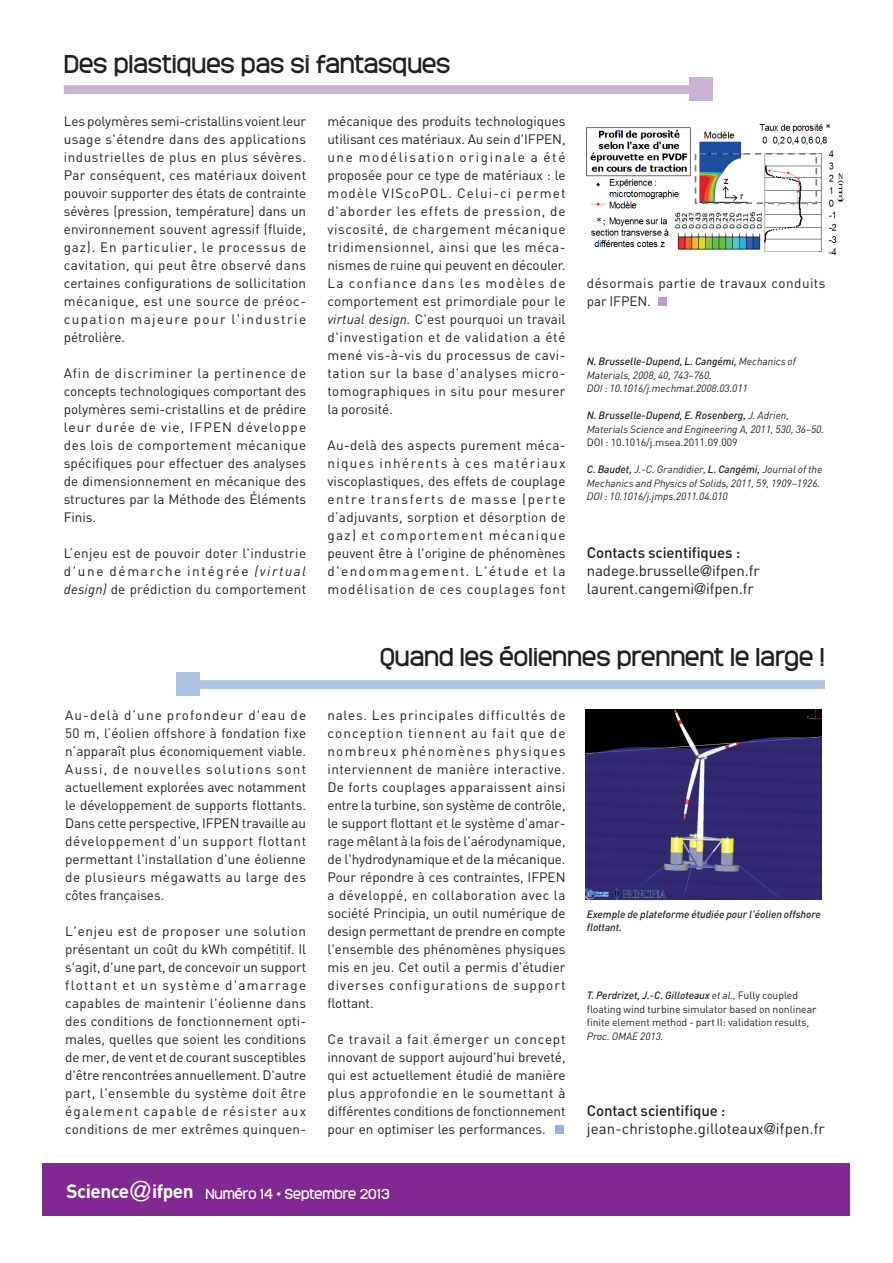
<style>
.page{position:relative;width:893px;height:1263px;background:#fff}
.page>*{position:absolute;margin:0;border:0;box-sizing:border-box;transform-origin:0 0}
.t1{font:24px "Monark";color:#231f20}
.t2{font:15px/18px "DIN";letter-spacing:-.005em;color:#231f20}
.t3{font:13.5px/18px "DIN";letter-spacing:.03em;color:#231f20;text-align:justify}
.t4{font:13.5px "Monark";color:#fff}
.t5{font:italic 10.5px/13.5px "DIN";letter-spacing:-.005em;color:#231f20}
.t6{font:10.5px/13.5px "DIN";letter-spacing:-.005em;color:#231f20}
.t7{font:italic 500 10.5px/13.5px "DIN";letter-spacing:-.005em;color:#231f20}
.s1{font-style:italic}
.s2{font-weight:500}
.s3{font-family:"Helvetica";font-weight:300}
.s4{font-weight:500;font-style:italic}
.s5{font-family:"DIN";font-weight:700;font-size:18.9px}
.s6{font-family:"Helvetica";font-weight:300;font-size:27.45px}
</style>
<div class="page">
<div style="left:43px;top:1164px;width:807px;height:52px;background:#802990"></div>
<div style="left:555px;top:1125px;width:9px;height:9px;background:#95b5de"></div>
<div style="left:199px;top:680px;width:626px;height:9px;background:#adc4e5"></div>
<div style="left:177px;top:673px;width:23px;height:23px;background:#adc4e5"></div>
<img style="left:586px;top:124px;width:258px;height:132px">
<div style="left:64px;top:85px;width:626px;height:9px;background:#cbb2d5"></div>
<div style="left:690px;top:78px;width:23px;height:23px;background:#cbb2d5"></div>
<div style="left:658px;top:297px;width:9px;height:9px;background:#be9dc9"></div>
<img style="left:585px;top:709px;width:237px;height:190px">
<h1 class="t1" style="left:64px;top:48px;width:388px">Des plastiques pas si fantasques</h1>
<p class="t3" style="left:64px;top:112px;width:244px">Les polymères semi-cristallins voient leur usage s'étendre dans des applications industrielles de plus en plus sévères.<br>Par conséquent, ces matériaux doivent pouvoir supporter des états de contrainte sévères (pression, température) dans un environnement souvent agressif (fluide, gaz). En particulier, le processus de cavitation, qui peut être observé dans certaines configurations de sollicitation mécanique, est une source de préoc&shy;cupation majeure pour l'industrie pétrolière.</p>
<p class="t3" style="left:64px;top:364px;width:244px">Afin de discriminer la pertinence de concepts technologiques comportant des polymères semi-cristallins et de prédire leur durée de vie, IFPEN développe des lois de comportement mécanique spécifiques pour effectuer des analyses de dimensionnement en mécanique des structures par la Méthode des Éléments Finis.</p>
<p class="t3" style="left:64px;top:544px;width:244px">L’enjeu est de pouvoir doter l'industrie d'une démarche intégrée <span class="s1">(virtual design)</span> de prédiction du comportement</p>
<p class="t3" style="left:327px;top:112px;width:240px">mécanique des produits technologiques utilisant ces matériaux. Au sein d'IFPEN, une modélisation originale a été proposée pour ce type de matériaux : le modèle VIScoPOL. Celui-ci permet d'aborder les effets de pression, de viscosité, de chargement mécanique tridimensionnel, ainsi que les méca&shy;nismes de ruine qui peuvent en découler.<br>La confiance dans les modèles de comportement est primordiale pour le <span class="s1">virtual design.</span> C'est pourquoi un travail d'investigation et de validation a été mené vis-à-vis du processus de cavi&shy;tation sur la base d'analyses micro&shy;tomographiques in situ pour mesurer la porosité.</p>
<p class="t3" style="left:327px;top:436px;width:240px">Au-delà des aspects purement méca&shy;niques inhérents à ces matériaux viscoplastiques, des effets de couplage entre transferts de masse (perte d’adjuvants, sorption et désorption de gaz) et comportement mécanique peuvent être à l'origine de phénomènes d'endommagement. L'étude et la modélisation de ces couplages font</p>
<p class="t3" style="left:587px;top:274px;width:240px">désormais partie de travaux conduits par IFPEN.</p>
<p class="t5" style="left:587px;top:354px;width:211px"><span class="s2">N. Brusselle-Dupend, L. Cangémi,</span> Mechanics of<br>Materials, 2008, 40, 743–760.<br>DOI : 10.1016/j.mechmat.2008.03.011</p>
<p class="t5" style="left:587px;top:408px;width:239px"><span class="s2">N. Brusselle-Dupend, E. Rosenberg,</span> J. Adrien,<br>Materials Science and Engineering A, 2011, 530, 36–50.</p>
<p class="t6" style="left:587px;top:435px;width:152px">DOI : 10.1016/j.msea.2011.09.009</p>
<p class="t5" style="left:587px;top:462px;width:237px"><span class="s2">C. Baudet,</span> J.-C. Grandidier, <span class="s2">L. Cangémi,</span> Journal of the<br>Mechanics and Physics of Solids, 2011, 59, 1909–1926.<br>DOI : 10.1016/j.jmps.2011.04.010</p>
<p class="t2" style="left:587px;top:543px;width:174px"><span class="s2">Contacts scientifiques : </span>nadege.brusselle<span class="s3">@</span>ifpen.fr laurent.cangemi<span class="s3">@</span>ifpen.fr</p>
<p class="t3" style="left:65px;top:706px;width:242px">Au-delà d’une profondeur d'eau de 50 m, l’éolien offshore à fondation fixe n’apparaît plus économiquement viable.<br>Aussi, de nouvelles solutions sont actuellement explorées avec notamment le développement de supports flottants.<br>Dans cette perspective, IFPEN travaille au développement d'un support flottant permettant l'installation d'une éolienne de plusieurs mégawatts au large des côtes françaises.</p>
<p class="t3" style="left:65px;top:922px;width:242px">L'enjeu est de proposer une solution présentant un coût du kWh compétitif. Il s'agit, d'une part, de concevoir un support flottant et un système d'amarrage capables de maintenir l'éolienne dans des conditions de fonctionnement opti&shy;males, quelles que soient les conditions de mer, de vent et de courant susceptibles d'être rencontrées annuellement. D'autre part, l'ensemble du système doit être également capable de résister aux conditions de mer extrêmes quinquen-</p>
<h1 class="t1" style="left:380px;top:640px;width:446px">Quand les éoliennes prennent le large !</h1>
<p class="t3" style="left:327px;top:706px;width:240px">nales. Les principales difficultés de conception tiennent au fait que de nombreux phénomènes physiques interviennent de manière interactive.<br>De forts couplages apparaissent ainsi entre la turbine, son système de contrôle, le support flottant et le système d'amar&shy;rage mêlant à la fois de l'aérodynamique, de l'hydrodynamique et de la mécanique.<br>Pour répondre à ces contraintes, IFPEN a développé, en collaboration avec la société Principia, un outil numérique de design permettant de prendre en compte l'ensemble des phénomènes physiques mis en jeu. Cet outil a permis d'étudier diverses configurations de support flottant.</p>
<p class="t3" style="left:327px;top:1030px;width:240px">Ce travail a fait émerger un concept innovant de support aujourd'hui breveté, qui est actuellement étudié de manière plus approfondie en le soumettant à différentes conditions de fonctionnement pour en optimiser les performances.</p>
<p class="t7" style="left:587px;top:907px;width:236px">Exemple de plateforme étudiée pour l'éolien offshore flottant.</p>
<p class="t6" style="left:587px;top:988px;width:231px"><span class="s4">T. Perdrizet, J.-C. Gilloteaux</span> <span class="s1">et al.,</span> Fully coupled floating wind turbine simulator based on nonlinear finite element method - part II: validation results,</p>
<p class="t5" style="left:587px;top:1029px;width:78px">Proc. OMAE 2013.</p>
<p class="t2" style="left:587px;top:1101px;width:240px"><span class="s2">Contact scientifique : </span>jean-christophe.gilloteaux<span class="s3">@</span>ifpen.fr</p>
<p class="t4" style="left:67px;top:1184px;width:325px"><span class="s5">Science</span><span class="s6">@</span><span class="s5">ifpen</span> Numéro 14 • Septembre 2013</p>
</div>
